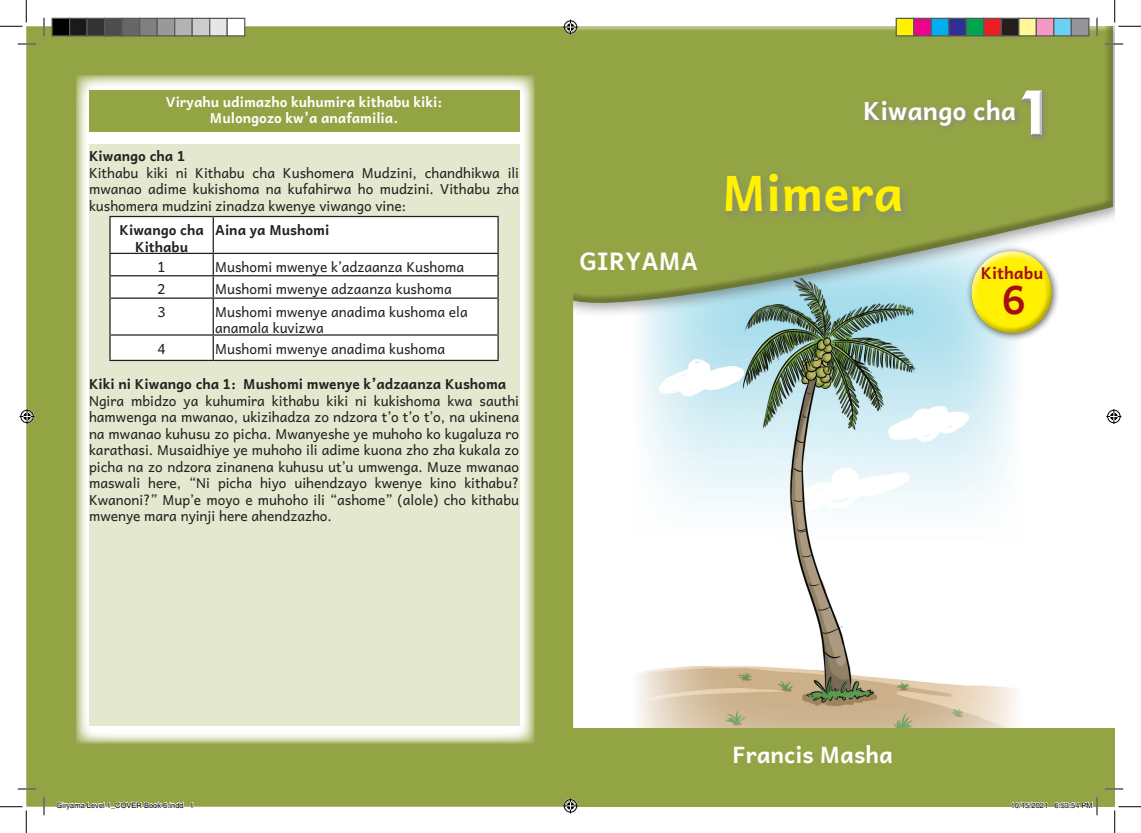
<style>
.page{position:relative;width:1141px;height:833px;background:#fff}
.page>*{position:absolute;margin:0;border:0;box-sizing:border-box;transform-origin:0 0}
.t1{font:700 63.75px "Futura BT";color:#fff}
.t2{font:700 48.75px "Andika New Basic";color:#fff101}
.t3{font:700 38.75px "Andika New Basic";color:#a70d13}
.t4{font:700 25px "Andika New Basic";color:#fff}
.t5{font:700 24.12px "Andika New Basic";color:#fff}
.t6{font:700 22.5px "Andika New Basic";color:#fff}
.t7{font:700 16.25px "Andika New Basic";color:#a70d13}
.t8{font:13.75px/16.5px "Andika New Basic";color:#231f20;text-align:justify}
.t9{font:700 13.75px/16.5px "Andika New Basic";color:#231f20;text-align:center}
.t10{font:700 13.75px "Andika New Basic";color:#fff}
.t11{font:7.5px "Helvetica";color:#000}
</style>
<div class="page">
<img style="left:637px;top:318px;width:380px;height:410px">
<div style="left:553px;top:26px;width:561px;height:292px;background:#231f20;opacity:.42"></div>
<div style="left:559px;top:26px;width:554px;height:278px;background:#231f20;opacity:.3"></div>
<div style="left:26px;top:26px;width:547px;height:780px;background:#93a445"></div>
<svg style="left:76px;top:75px;width:459px;height:668px"></svg>
<div style="left:573px;top:728px;width:541px;height:78px;background:#93a445"></div>
<div style="left:89px;top:144px;width:430px;height:581px;background:#e3e8ce"></div>
<div style="left:111px;top:217px;width:386px;height:142px;background:#fff"></div>
<hr style="left:109px;top:216px;width:104px;height:1px;background:#231f20">
<hr style="left:109px;top:217px;width:2px;height:35px;background:#231f20">
<hr style="left:213px;top:216px;width:285px;height:1px;background:#231f20">
<hr style="left:213px;top:217px;width:1px;height:35px;background:#231f20">
<hr style="left:497px;top:217px;width:1px;height:35px;background:#231f20">
<hr style="left:109px;top:252px;width:104px;height:2px;background:#231f20">
<hr style="left:109px;top:254px;width:2px;height:21px;background:#231f20">
<hr style="left:213px;top:252px;width:285px;height:2px;background:#231f20">
<hr style="left:109px;top:275px;width:104px;height:1px;background:#231f20">
<hr style="left:109px;top:276px;width:2px;height:21px;background:#231f20">
<hr style="left:213px;top:275px;width:285px;height:1px;background:#231f20">
<svg style="left:213px;top:254px;width:1px;height:43px"></svg>
<svg style="left:497px;top:254px;width:1px;height:43px"></svg>
<hr style="left:109px;top:297px;width:104px;height:1px;background:#231f20">
<hr style="left:109px;top:298px;width:2px;height:36px;background:#231f20">
<hr style="left:213px;top:297px;width:285px;height:1px;background:#231f20">
<hr style="left:213px;top:298px;width:1px;height:36px;background:#231f20">
<hr style="left:497px;top:298px;width:1px;height:36px;background:#231f20">
<hr style="left:109px;top:334px;width:104px;height:1px;background:#231f20">
<hr style="left:109px;top:335px;width:2px;height:24px;background:#231f20">
<hr style="left:213px;top:334px;width:285px;height:1px;background:#231f20">
<svg style="left:213px;top:335px;width:1px;height:24px"></svg>
<svg style="left:497px;top:335px;width:1px;height:24px"></svg>
<hr style="left:109px;top:359px;width:104px;height:2px;background:#231f20">
<hr style="left:213px;top:359px;width:285px;height:2px;background:#231f20">
<div style="left:89px;top:90px;width:430px;height:41px;background:#93a445"></div>
<div style="left:965px;top:245px;width:95px;height:97px;background:#231f20;opacity:.75"></div>
<div style="left:969px;top:250px;width:82px;height:65px;background:#fff;opacity:.75"></div>
<div style="left:971px;top:263px;width:81px;height:72px;background:#231f20;opacity:.3"></div>
<div style="left:722px;top:171px;width:188px;height:51px;background:#828487;opacity:.75"></div>
<div style="left:1019px;top:88px;width:29px;height:54px;background:#828487;opacity:.75"></div>
<div style="left:1017px;top:88px;width:27px;height:48px;background:#93a445"></div>
<div style="left:1017px;top:89px;width:27px;height:49px;background:#231f20;opacity:.75"></div>
<div style="left:862px;top:97px;width:159px;height:35px;background:#828487;opacity:.75"></div>
<svg style="left:18px;top:43px;width:18px;height:2px"></svg>
<svg style="left:1104px;top:43px;width:19px;height:2px"></svg>
<svg style="left:18px;top:787px;width:18px;height:2px"></svg>
<svg style="left:1104px;top:787px;width:19px;height:2px"></svg>
<svg style="left:43px;top:18px;width:2px;height:18px"></svg>
<svg style="left:43px;top:796px;width:2px;height:18px"></svg>
<svg style="left:1096px;top:18px;width:1px;height:18px"></svg>
<svg style="left:0;top:0;width:27px;height:27px"></svg>
<svg style="left:0;top:806px;width:27px;height:26px"></svg>
<svg style="left:1114px;top:0;width:26px;height:27px"></svg>
<svg style="left:1114px;top:806px;width:26px;height:26px"></svg>
<svg style="left:563px;top:20px;width:15px;height:15px"></svg>
<svg style="left:563px;top:797px;width:15px;height:15px"></svg>
<svg style="left:20px;top:409px;width:15px;height:15px"></svg>
<svg style="left:1106px;top:409px;width:15px;height:15px"></svg>
<div style="left:52px;top:18px;width:18px;height:18px;background:#000"></div>
<div style="left:51px;top:18px;width:19px;height:18px;border:1px solid #595959"></div>
<div style="left:70px;top:18px;width:17px;height:18px;background:#1a1a1a"></div>
<div style="left:69px;top:18px;width:19px;height:18px;border:1px solid #595959"></div>
<div style="left:87px;top:18px;width:18px;height:18px;background:#333"></div>
<div style="left:86px;top:18px;width:19px;height:18px;border:1px solid #595959"></div>
<div style="left:105px;top:18px;width:17px;height:18px;background:#4d4d4d"></div>
<div style="left:104px;top:18px;width:19px;height:18px;border:1px solid #595959"></div>
<div style="left:122px;top:18px;width:18px;height:18px;background:#666"></div>
<div style="left:121px;top:18px;width:19px;height:18px;border:1px solid #595959"></div>
<div style="left:140px;top:18px;width:17px;height:18px;background:#808080"></div>
<div style="left:139px;top:18px;width:19px;height:18px;border:1px solid #595959"></div>
<div style="left:157px;top:18px;width:18px;height:18px;background:#999"></div>
<div style="left:156px;top:18px;width:19px;height:18px;border:1px solid #595959"></div>
<div style="left:175px;top:18px;width:17px;height:18px;background:#b3b3b3"></div>
<div style="left:174px;top:18px;width:19px;height:18px;border:1px solid #595959"></div>
<div style="left:192px;top:18px;width:18px;height:18px;background:#ccc"></div>
<div style="left:191px;top:18px;width:19px;height:18px;border:1px solid #595959"></div>
<div style="left:210px;top:18px;width:17px;height:18px;background:#e6e6e6"></div>
<div style="left:209px;top:18px;width:19px;height:18px;border:1px solid #595959"></div>
<div style="left:227px;top:18px;width:18px;height:18px;background:#fff"></div>
<div style="left:226px;top:18px;width:19px;height:18px;border:1px solid #595959"></div>
<div style="left:896px;top:18px;width:17px;height:18px;background:#fff101"></div>
<div style="left:895px;top:18px;width:19px;height:18px;border:1px solid #595959"></div>
<div style="left:913px;top:18px;width:18px;height:18px;background:#ed028c"></div>
<div style="left:913px;top:18px;width:18px;height:18px;border:1px solid #595959"></div>
<div style="left:931px;top:18px;width:17px;height:18px;background:#00aeef"></div>
<div style="left:930px;top:18px;width:19px;height:18px;border:1px solid #595959"></div>
<div style="left:948px;top:18px;width:18px;height:18px;background:#2e3092"></div>
<div style="left:948px;top:18px;width:18px;height:18px;border:1px solid #595959"></div>
<div style="left:966px;top:18px;width:17px;height:18px;background:#00a54f"></div>
<div style="left:965px;top:18px;width:19px;height:18px;border:1px solid #595959"></div>
<div style="left:983px;top:18px;width:18px;height:18px;background:#ee1d23"></div>
<div style="left:983px;top:18px;width:18px;height:18px;border:1px solid #595959"></div>
<div style="left:1001px;top:18px;width:17px;height:18px;background:#231f20"></div>
<div style="left:1000px;top:18px;width:19px;height:18px;border:1px solid #595959"></div>
<div style="left:1018px;top:18px;width:18px;height:18px;background:#fff79a"></div>
<div style="left:1018px;top:18px;width:18px;height:18px;border:1px solid #595959"></div>
<div style="left:1036px;top:18px;width:17px;height:18px;background:#f499c2"></div>
<div style="left:1035px;top:18px;width:19px;height:18px;border:1px solid #595959"></div>
<div style="left:1053px;top:18px;width:18px;height:18px;background:#6bcff6"></div>
<div style="left:1053px;top:18px;width:18px;height:18px;border:1px solid #595959"></div>
<div style="left:1071px;top:18px;width:17px;height:18px;background:#939598"></div>
<div style="left:1070px;top:18px;width:19px;height:18px;border:1px solid #595959"></div>
<svg style="left:56px;top:801px;width:128px;height:6px"></svg>
<svg style="left:190px;top:801px;width:3px;height:6px"></svg>
<svg style="left:1010px;top:801px;width:37px;height:6px"></svg>
<svg style="left:1054px;top:796px;width:43px;height:18px"></svg>
<p class="t10" style="left:166px;top:89px;width:278px">Viryahu udimazho kuhumira kithabu kiki:</p>
<p class="t10" style="left:210px;top:106px;width:190px">Mulongozo kw’a anafamilia.</p>
<p class="t9" style="left:89px;top:146px;width:98px">Kiwango cha 1</p>
<p class="t8" style="left:89px;top:162px;width:431px">Kithabu kiki ni Kithabu cha Kushomera Mudzini, chandhikwa ili mwanao adime kukishoma na kufahirwa ho mudzini. Vithabu zha kushomera mudzini zinadza kwenye viwango vine:</p>
<p class="t9" style="left:119px;top:220px;width:86px">Kiwango cha<br>Kithabu</p>
<p class="t9" style="left:215px;top:220px;width:116px">Aina ya Mushomi</p>
<p class="t8" style="left:158px;top:256px;width:10px">1</p>
<p class="t8" style="left:215px;top:256px;width:251px">Mushomi mwenye k’adzaanza Kushoma</p>
<p class="t8" style="left:158px;top:279px;width:10px">2</p>
<p class="t8" style="left:215px;top:279px;width:238px">Mushomi mwenye adzaanza kushoma</p>
<p class="t8" style="left:158px;top:301px;width:10px">3</p>
<p class="t8" style="left:215px;top:301px;width:254px">Mushomi mwenye anadima kushoma ela anamala kuvizwa</p>
<p class="t8" style="left:158px;top:338px;width:10px">4</p>
<p class="t8" style="left:215px;top:338px;width:231px">Mushomi mwenye anadima kushoma</p>
<p class="t9" style="left:89px;top:374px;width:419px">Kiki ni Kiwango cha 1: Mushomi mwenye k’adzaanza Kushoma</p>
<p class="t8" style="left:89px;top:390px;width:431px">Ngira mbidzo ya kuhumira kithabu kiki ni kukishoma kwa sauthi hamwenga na mwanao, ukizihadza zo ndzora t’o t’o t’o, na ukinena na mwanao kuhusu zo picha. Mwanyeshe ye muhoho ko kugaluza ro karathasi. Musaidhiye ye muhoho ili adime kuona zho zha kukala zo picha na zo ndzora zinanena kuhusu ut’u umwenga. Muze mwanao maswali here, “Ni picha hiyo uihendzayo kwenye kino kithabu?<br>Kwanoni?” Mup’e moyo e muhoho ili “ashome” (alole) cho kithabu mwenye mara nyinji here ahendzazho.</p>
<p class="t5" style="left:579px;top:239px;width:120px">GIRYAMA</p>
<p class="t4" style="left:862px;top:87px;width:155px">Kiwango cha</p>
<h1 class="t1" style="left:1015px;top:74px;width:41px">1</h1>
<p class="t2" style="left:722px;top:148px;width:183px">Mimera</p>
<p class="t7" style="left:980px;top:257px;width:64px">Kithabu</p>
<p class="t3" style="left:1002px;top:264px;width:24px">6</p>
<p class="t6" style="left:732px;top:733px;width:162px">Francis Masha</p>
<p class="t11" style="left:56px;top:800px;width:139px">Giryama Level 1_COVER Book 6.indd 1</p>
<p class="t11" style="left:1010px;top:800px;width:84px">10/15/2021 6:53:54 PM</p>
</div>
